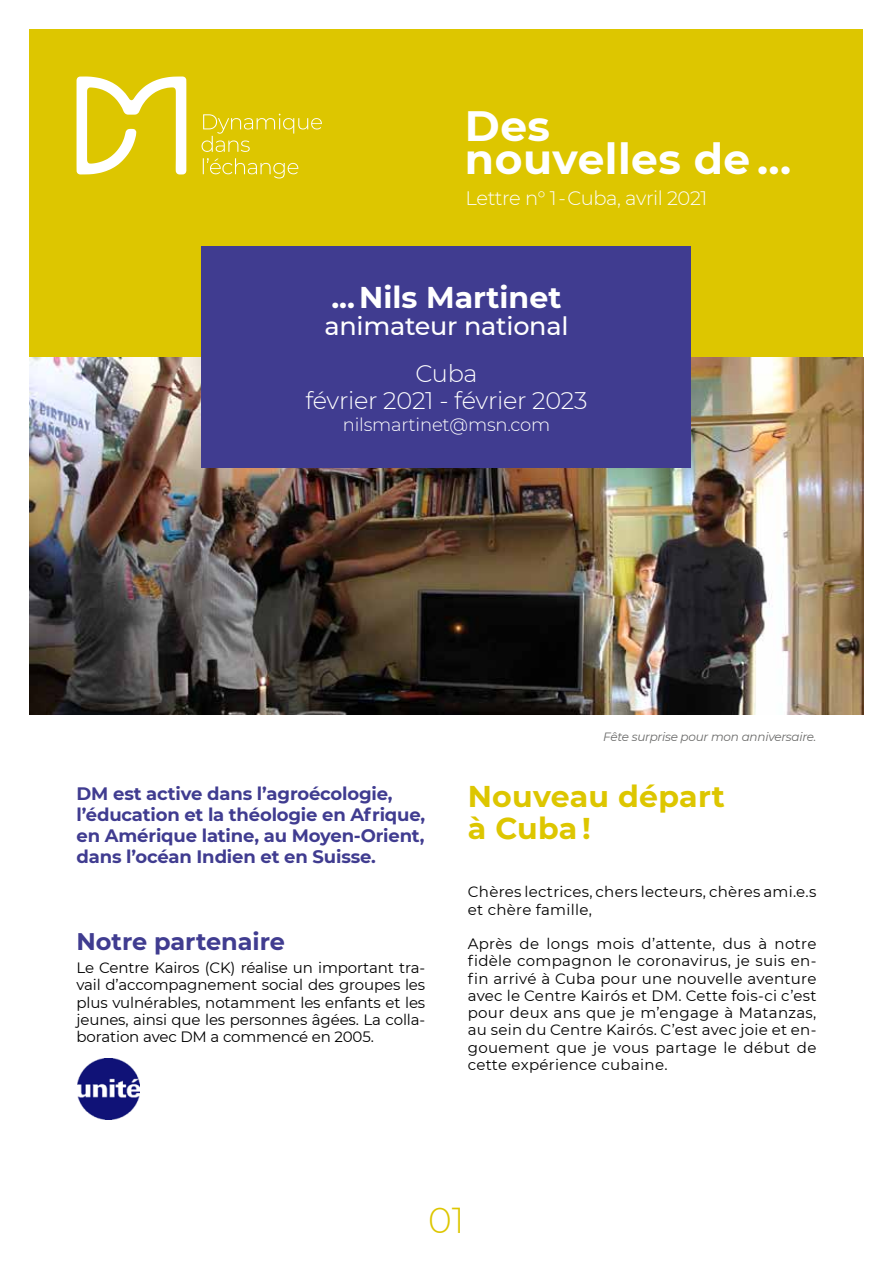
<style>
.page{position:relative;width:893px;height:1263px;background:#fff}
.page>*{position:absolute;margin:0;border:0;box-sizing:border-box;transform-origin:0 0}
.t1{font:700 42.3px/33.5px "Montserrat";letter-spacing:.01em;color:#fff}
.t2{font:300 36px "Montserrat";color:#ddc600}
.t3{font:700 30px/31.5px "Montserrat";letter-spacing:.01em;color:#ddc600}
.t4{font:700 30px "Montserrat";color:#fff}
.t5{font:500 25.5px "Montserrat";letter-spacing:-.01em;color:#fff}
.t6{font:300 24px/27px "Montserrat";letter-spacing:-.01em;color:#fff;text-align:center}
.t7{font:700 24px "Montserrat";color:#403c90}
.t8{font:300 19.5px "Montserrat";letter-spacing:-.02em;color:#fff}
.t9{font:700 18px/21px "Montserrat";letter-spacing:-.01em;color:#403c90}
.t10{font:300 18px "Montserrat";letter-spacing:-.01em;color:#fff}
.t11{font:15px/17.2px "Montserrat";letter-spacing:.02em;color:#000;text-align:justify}
.t12{font:italic 12px "Montserrat";letter-spacing:-.02em;color:#6b6b6a}
</style>
<div class="page">
<img style="left:30px;top:357px;width:833px;height:357px">
<div style="left:30px;top:30px;width:833px;height:327px;background:#ddc600"></div>
<div style="left:202px;top:247px;width:489px;height:221px;background:#403c90"></div>
<svg style="left:77px;top:76px;width:109px;height:98px"></svg>
<svg style="left:203px;top:158px;width:95px;height:20px"></svg>
<svg style="left:202px;top:114px;width:120px;height:38px"></svg>
<img style="left:78px;top:1058px;width:61px;height:61px">
<h1 class="t1" style="left:465px;top:107px;width:328px">Des<br>nouvelles de ...</h1>
<h3 class="t8" style="left:466px;top:185px;width:243px">Lettre n° 1 - Cuba, avril 2021</h3>
<h3 class="t4" style="left:331px;top:275px;width:232px">... Nils Martinet</h3>
<h3 class="t5" style="left:324px;top:308px;width:246px">animateur national</h3>
<h3 class="t6" style="left:305px;top:359px;width:284px">Cuba<br>février 2021 - février 2023</h3>
<p class="t10" style="left:343px;top:413px;width:209px">nilsmartinet@msn.com</p>
<p class="t12" style="left:603px;top:729px;width:215px">Fête surprise pour mon anniversaire.</p>
<p class="t9" style="left:77px;top:782px;width:350px">DM est active dans l’agroécologie, l’éducation et la théologie en Afrique, en Amérique latine, au Moyen-Orient, dans l’océan Indien et en Suisse.</p>
<h3 class="t7" style="left:77px;top:924px;width:210px">Notre partenaire</h3>
<p class="t11" style="left:77px;top:958px;width:350px">Le Centre Kairos (CK) réalise un important tra&shy;vail d’accompagnement social des groupes les plus vulnérables, notamment les enfants et les jeunes, ainsi que les personnes âgées. La colla&shy;boration avec DM a commencé en 2005.</p>
<h3 class="t3" style="left:468px;top:779px;width:259px">Nouveau départ à Cuba !</h3>
<p class="t11" style="left:468px;top:883px;width:350px">Chères lectrices, chers lecteurs, chères ami.e.s et chère famille,</p>
<p class="t11" style="left:468px;top:934px;width:350px">Après de longs mois d’attente, dus à notre fidèle compagnon le coronavirus, je suis en&shy;fin arrivé à Cuba pour une nouvelle aventure avec le Centre Kairós et DM. Cette fois-ci c’est pour deux ans que je m’engage à Matanzas, au sein du Centre Kairós. C’est avec joie et en&shy;gouement que je vous partage le début de cette expérience cubaine.</p>
<h2 class="t2" style="left:428px;top:1196px;width:38px">01</h2>
</div>
